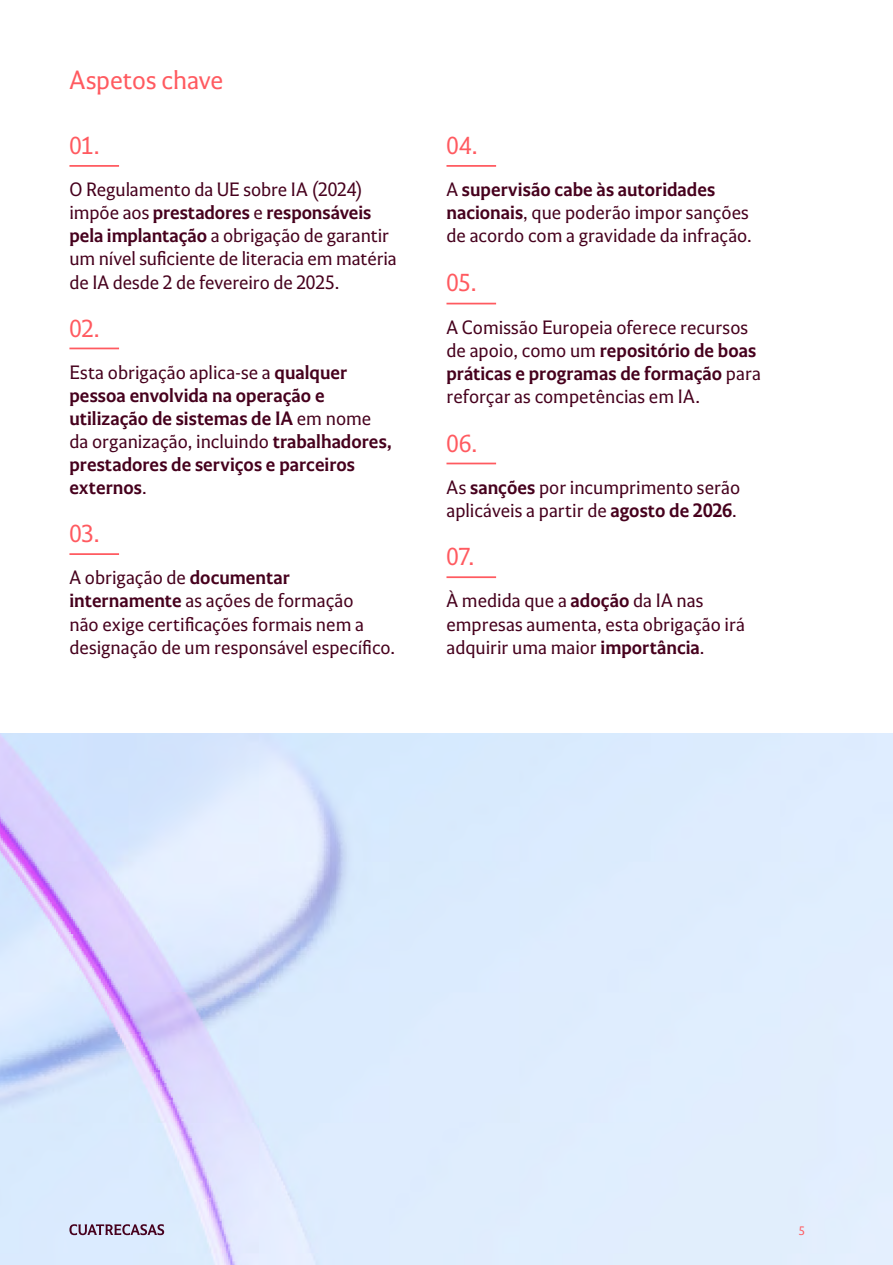
<style>
.page{position:relative;width:893px;height:1265px;background:#fff}
.page>*{position:absolute;margin:0;border:0;box-sizing:border-box;transform-origin:0 0}
.t1{font:26.25px "Cuatrecasas Text";letter-spacing:-.005em;color:#ff5a60}
.t2{font:24.5px "Cuatrecasas Text";letter-spacing:-.005em;color:#ff5a60}
.t3{font:19.25px/23.1px "Cuatrecasas Text";color:#46001d}
.t4{font:700 19.25px/23.1px "Cuatrecasas Text";color:#46001d}
.t5{font:12.25px "Cuatrecasas Text";color:#ff5a60}
.s1{font-weight:700}
.s2{font-weight:400}
</style>
<div class="page">
<img style="left:0;top:733px;width:893px;height:532px">
<svg style="left:69px;top:1224px;width:95px;height:11px"></svg>
<hr style="left:69px;top:165px;width:50px;height:2px;background:#ff5a60">
<hr style="left:69px;top:348px;width:50px;height:1px;background:#ff5a60">
<hr style="left:69px;top:553px;width:50px;height:2px;background:#ff5a60">
<hr style="left:446px;top:165px;width:50px;height:2px;background:#ff5a60">
<hr style="left:446px;top:303px;width:50px;height:1px;background:#ff5a60">
<hr style="left:446px;top:463px;width:50px;height:1px;background:#ff5a60">
<hr style="left:446px;top:576px;width:50px;height:2px;background:#ff5a60">
<h1 class="t1" style="left:69px;top:66px;width:155px">Aspetos chave</h1>
<p class="t2" style="left:69px;top:132px;width:32px">01.</p>
<p class="t3" style="left:69px;top:179px;width:329px">O Regulamento da UE sobre IA (2024) impõe aos <span class="s1">prestadores</span> e <span class="s1">responsáveis pela implantação</span> a obrigação de garantir um nível suficiente de literacia em matéria de IA desde 2 de fevereiro de 2025.</p>
<p class="t2" style="left:69px;top:315px;width:32px">02.</p>
<p class="t4" style="left:69px;top:362px;width:324px"><span class="s2">Esta obrigação aplica-se a</span> qualquer pessoa envolvida na operação e utilização de sistemas de IA <span class="s2">em nome da organização, incluindo</span> trabalhadores, prestadores de serviços e parceiros externos<span class="s2">.</span></p>
<p class="t2" style="left:69px;top:521px;width:32px">03.</p>
<p class="t3" style="left:69px;top:567px;width:327px">A obrigação de <span class="s1">documentar internamente</span> as ações de formação<br>não exige certificações formais nem a designação de um responsável específico.</p>
<p class="t2" style="left:446px;top:132px;width:33px">04.</p>
<p class="t3" style="left:446px;top:179px;width:307px">A <span class="s1">supervisão cabe às autoridades nacionais</span>, que poderão impor sanções de acordo com a gravidade da infração.</p>
<p class="t2" style="left:446px;top:269px;width:32px">05.</p>
<p class="t3" style="left:446px;top:316px;width:316px">A Comissão Europeia oferece recursos de apoio, como um <span class="s1">repositório de boas práticas e programas de formação</span> para reforçar as competências em IA.</p>
<p class="t2" style="left:446px;top:430px;width:32px">06.</p>
<p class="t3" style="left:446px;top:476px;width:295px">As <span class="s1">sanções</span> por incumprimento serão aplicáveis a partir de <span class="s1">agosto de 2026</span>.</p>
<p class="t2" style="left:446px;top:544px;width:29px">07.</p>
<p class="t3" style="left:446px;top:590px;width:300px">À medida que a <span class="s1">adoção</span> da IA nas empresas aumenta, esta obrigação irá adquirir uma maior <span class="s1">importância</span>.</p>
<p class="t5" style="left:799px;top:1224px;width:8px">5</p>
</div>
